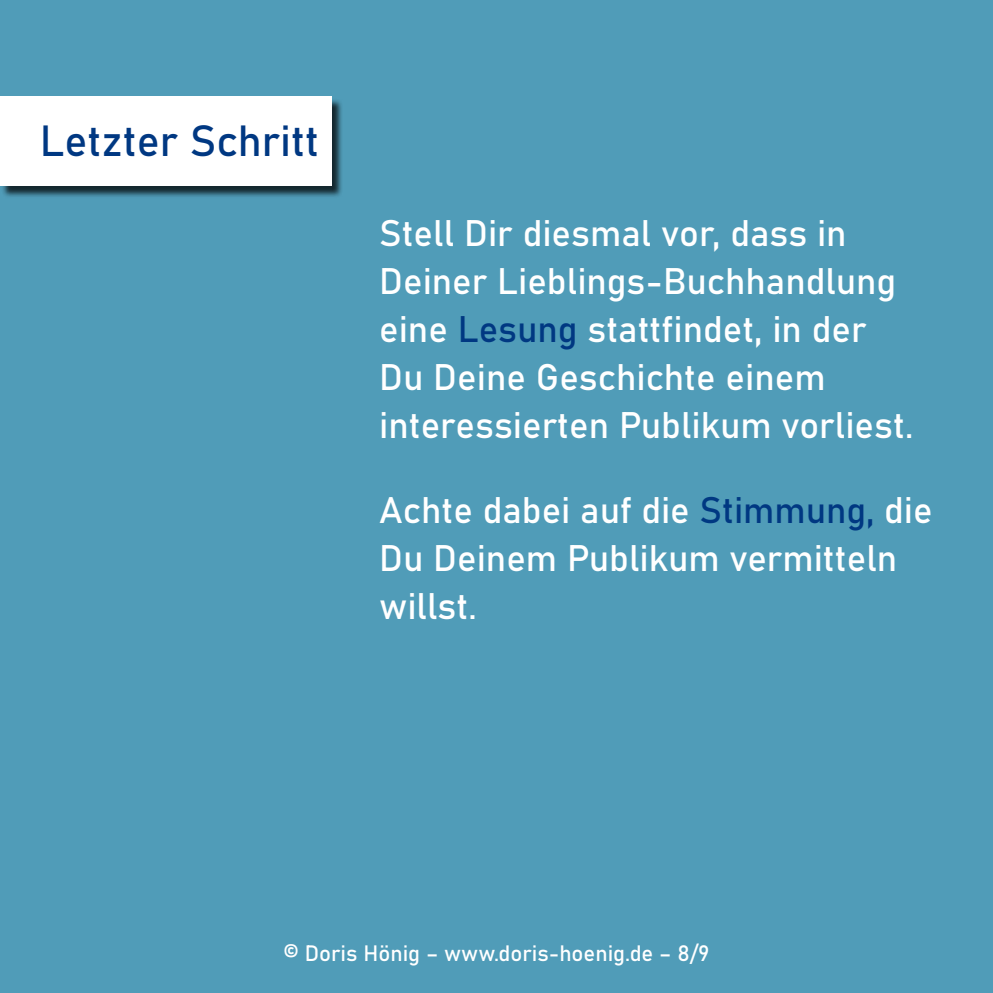
<style>
.page{position:relative;width:993px;height:993px;background:#fff}
.page>*{position:absolute;margin:0;border:0;box-sizing:border-box;transform-origin:0 0}
.t1{font:43px "Bahnschrift";color:#003882}
.t2{font:36.5px/48px "Bahnschrift";color:#fff}
.t3{font:22px "Bahnschrift";color:#fff}
.s1{color:#003882}
</style>
<div class="page">
<div style="left:0;top:0;width:992px;height:992px;background:#509cb8"></div>
<div style="left:2px;top:98px;width:341px;height:100px;background:#000;opacity:.75"></div>
<div style="left:0;top:96px;width:331px;height:90px;background:#fff"></div>
<p class="t1" style="left:40px;top:114px;width:281px">Letzter Schritt</p>
<p class="t2" style="left:379px;top:209px;width:535px">Stell Dir diesmal vor, dass in<br>Deiner Lieblings-Buchhandlung eine <span class="s1">Lesung</span> stattfindet, in der<br>Du Deine Geschichte einem interessierten Publikum vorliest.</p>
<p class="t2" style="left:379px;top:486px;width:555px">Achte dabei auf die <span class="s1">Stimmung,</span> die<br>Du Deinem Publikum vermitteln willst.</p>
<p class="t3" style="left:283px;top:938px;width:427px">© Doris Hönig – www.doris-hoenig.de – 8/9</p>
</div>
